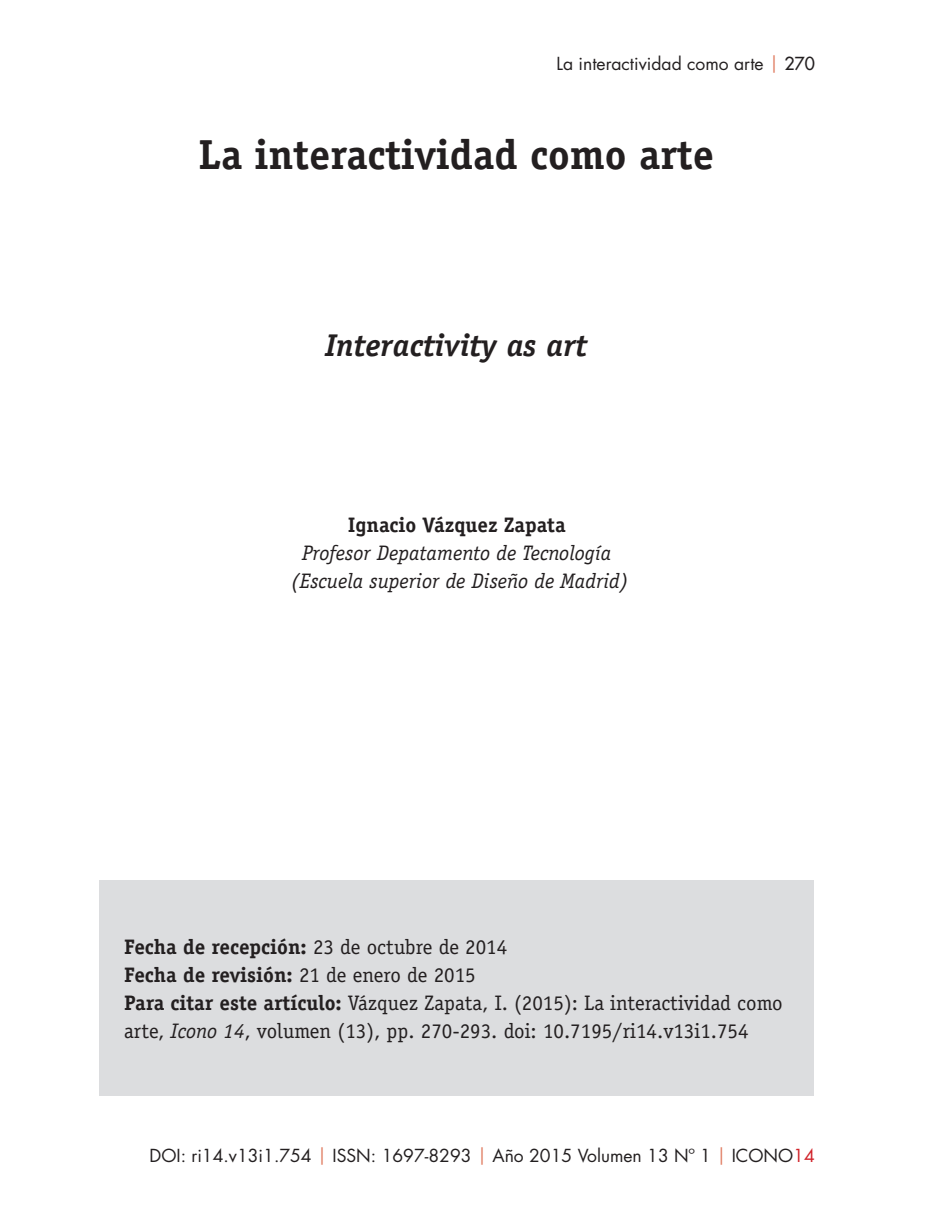
<style>
.page{position:relative;width:939px;height:1220px;background:#fff}
.page>*{position:absolute;margin:0;border:0;box-sizing:border-box;transform-origin:0 0}
.t1{font:700 42px "Officina Serif Std";color:#231f20}
.t2{font:italic 700 31.5px "Officina Serif Std";color:#231f20}
.t3{font:21px/28px "Officina Serif Std";color:#231f20}
.t4{font:italic 21px/28px "Officina Serif Std";color:#231f20;text-align:center}
.t5{font:700 21px "Officina Serif Std";color:#231f20}
.pagina_encabezado{font:17.5px "Futura Std";color:#231f20}
.s1{color:#e18066}
.s2{font-weight:500}
.s3{font-weight:700}
.s4{font-style:italic}
.s5{color:#d1232a}
</style>
<div class="page">
<div style="left:99px;top:881px;width:714px;height:215px;background:#dcdddf"></div>
<p class="pagina_encabezado" style="left:556px;top:53px;width:260px">La interactividad como arte <span class="s1">|</span> <span class="s2">270</span></p>
<h1 class="t1" style="left:198px;top:129px;width:516px">La interactividad como arte</h1>
<h2 class="t2" style="left:325px;top:327px;width:263px">Interactivity as art</h2>
<p class="t5" style="left:348px;top:512px;width:219px">Ignacio Vázquez Zapata</p>
<p class="t4" style="left:291px;top:539px;width:339px">Profesor Depatamento de Tecnología (Escuela superior de Diseño de Madrid)</p>
<p class="t3" style="left:124px;top:933px;width:659px"><span class="s3">Fecha de recepción:</span> 23 de octubre de 2014<br><span class="s3">Fecha de revisión:</span> 21 de enero de 2015<br><span class="s3">Para citar este artículo:</span> Vázquez Zapata, I. (2015): La interactividad como arte, <span class="s4">Icono 14</span>, volumen (13), pp. 270-293. doi: 10.7195/ri14.v13i1.754</p>
<p class="pagina_encabezado" style="left:149px;top:1145px;width:666px">DOI: ri14.v13i1.754 <span class="s1">|</span> ISSN: 1697-8293 <span class="s1">|</span> Año 2015 Volumen 13 Nº 1 <span class="s1">|</span> ICONO<span class="s5">14</span></p>
</div>
